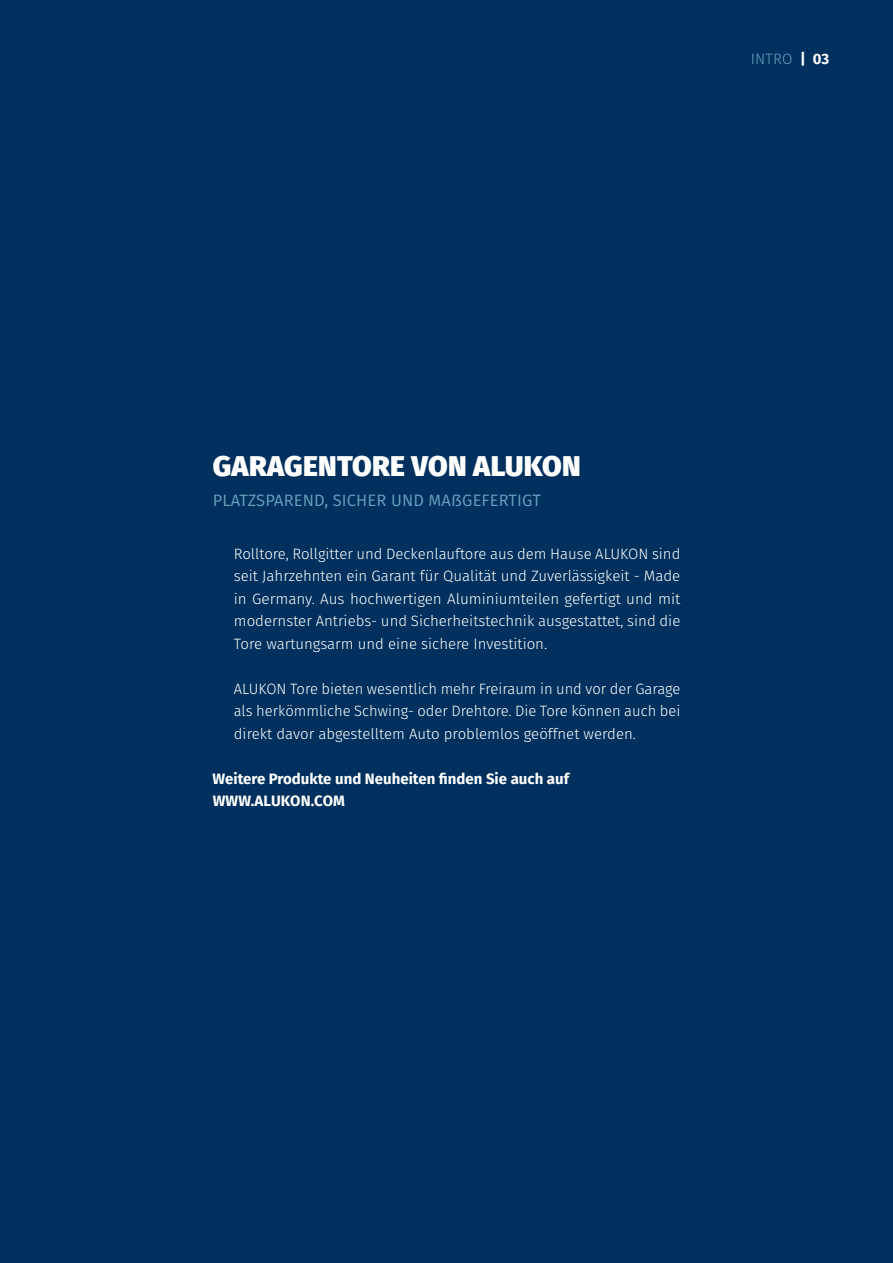
<style>
.page{position:relative;width:893px;height:1263px;background:#00305d}
.page>*{position:absolute;margin:0;border:0;box-sizing:border-box;transform-origin:0 0}
.t1{font:800 28.5px "Fira Sans";letter-spacing:.01em;color:#fff}
.t2{font:16.5px "Fira Sans";letter-spacing:.01em;color:#6aa0c0}
.t3{font:300 15px/22.5px "Fira Sans";color:#fff;text-align:justify}
.t4{font:700 15px/22.5px "Fira Sans";color:#fff}
.t5{font:300 15px "Fira Sans";letter-spacing:.01em;color:#6aa0c0}
.s1{font-weight:700;color:#fff}
</style>
<div class="page">
<p class="t5" style="left:751px;top:48px;width:80px">INTRO <span class="s1">| 03</span></p>
<h1 class="t1" style="left:213px;top:441px;width:370px">GARAGENTORE VON ALUKON</h1>
<p class="t2" style="left:213px;top:488px;width:330px">PLATZSPAREND, SICHER UND MAẞGEFERTIGT</p>
<p class="t3" style="left:234px;top:542px;width:448px">Rolltore, Rollgitter und Deckenlauftore aus dem Hause ALUKON sind seit Jahrzehnten ein Garant für Qualität und Zuverlässigkeit - Made in Germany. Aus hochwertigen Aluminiumteilen gefertigt und mit modernster Antriebs- und Sicherheitstechnik ausgestattet, sind die Tore wartungsarm und eine sichere Investition.</p>
<p class="t3" style="left:234px;top:677px;width:448px">ALUKON Tore bieten wesentlich mehr Freiraum in und vor der Garage als herkömmliche Schwing- oder Drehtore. Die Tore können auch bei direkt davor abgestelltem Auto problemlos geöffnet werden.</p>
<p class="t4" style="left:213px;top:766px;width:358px">Weitere Produkte und Neuheiten finden Sie auch auf<br>WWW.ALUKON.COM</p>
</div>
